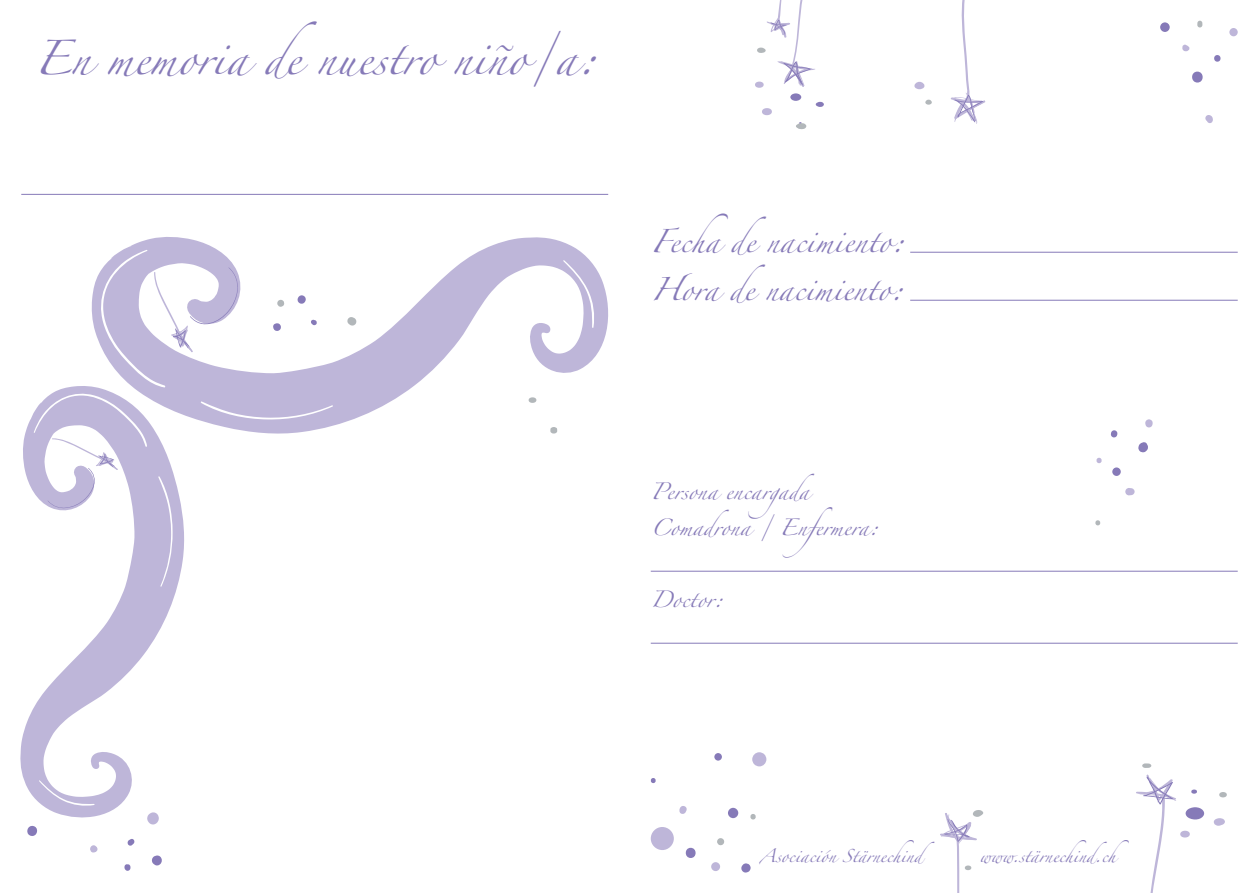
<style>
.page{position:relative;width:1259px;height:893px;background:#fff}
.page>*{position:absolute;margin:0;border:0;box-sizing:border-box;transform-origin:0 0}
.t1{font:31.2px "Zapfino";color:#867ab8}
.t2{font:21px "Zapfino";color:#867ab8}
.t3{font:15px "Zapfino";color:#867ab8}
.t4{font:12px "Zapfino";color:#867ab8}
</style>
<div class="page">
<svg style="left:1192px;top:72px;width:11px;height:11px"></svg>
<svg style="left:1214px;top:55px;width:7px;height:7px"></svg>
<div style="left:1160px;top:22px;width:9px;height:10px;background:#867ab8;border-radius:50%"></div>
<svg style="left:1205px;top:115px;width:8px;height:8px"></svg>
<svg style="left:1182px;top:45px;width:7px;height:6px"></svg>
<div style="left:1229px;top:28px;width:8px;height:8px;background:#beb6d9;border-radius:50%"></div>
<svg style="left:1197px;top:21px;width:5px;height:6px"></svg>
<svg style="left:685px;top:848px;width:11px;height:10px"></svg>
<div style="left:728px;top:808px;width:10px;height:10px;background:#867ab8;border-radius:50%"></div>
<svg style="left:650px;top:778px;width:6px;height:5px"></svg>
<div style="left:714px;top:753px;width:8px;height:8px;background:#867ab8;border-radius:50%"></div>
<svg style="left:741px;top:863px;width:9px;height:10px"></svg>
<div style="left:651px;top:827px;width:23px;height:23px;background:#beb6d9;border-radius:50%"></div>
<svg style="left:679px;top:806px;width:8px;height:8px"></svg>
<div style="left:711px;top:862px;width:9px;height:9px;background:#beb6d9;border-radius:50%"></div>
<svg style="left:752px;top:752px;width:14px;height:14px"></svg>
<svg style="left:717px;top:838px;width:7px;height:7px"></svg>
<svg style="left:750px;top:814px;width:6px;height:5px"></svg>
<div style="left:1112px;top:467px;width:8px;height:9px;background:#867ab8;border-radius:50%"></div>
<svg style="left:1138px;top:442px;width:10px;height:10px"></svg>
<svg style="left:1111px;top:430px;width:6px;height:8px"></svg>
<svg style="left:1125px;top:488px;width:9px;height:7px"></svg>
<svg style="left:1096px;top:458px;width:6px;height:5px"></svg>
<svg style="left:1145px;top:419px;width:7px;height:8px"></svg>
<svg style="left:1095px;top:520px;width:6px;height:5px"></svg>
<div style="left:790px;top:93px;width:11px;height:8px;background:#867ab8;border-radius:50%"></div>
<svg style="left:815px;top:102px;width:9px;height:5px"></svg>
<svg style="left:762px;top:108px;width:10px;height:7px"></svg>
<svg style="left:796px;top:122px;width:10px;height:7px"></svg>
<svg style="left:1136px;top:774px;width:68px;height:119px"></svg>
<svg style="left:1213px;top:818px;width:12px;height:8px"></svg>
<svg style="left:1219px;top:792px;width:8px;height:5px"></svg>
<svg style="left:1142px;top:763px;width:9px;height:5px"></svg>
<svg style="left:950px;top:0;width:36px;height:124px"></svg>
<svg style="left:914px;top:82px;width:10px;height:7px"></svg>
<svg style="left:925px;top:99px;width:7px;height:6px"></svg>
<svg style="left:755px;top:0;width:60px;height:88px"></svg>
<svg style="left:940px;top:810px;width:43px;height:83px"></svg>
<svg style="left:123px;top:237px;width:486px;height:195px"></svg>
<svg style="left:563px;top:260px;width:32px;height:68px"></svg>
<svg style="left:527px;top:397px;width:11px;height:6px"></svg>
<svg style="left:550px;top:427px;width:7px;height:7px"></svg>
<svg style="left:347px;top:317px;width:9px;height:9px"></svg>
<svg style="left:27px;top:825px;width:10px;height:11px"></svg>
<svg style="left:152px;top:855px;width:10px;height:10px"></svg>
<svg style="left:124px;top:864px;width:6px;height:7px"></svg>
<svg style="left:127px;top:839px;width:7px;height:7px"></svg>
<svg style="left:148px;top:822px;width:10px;height:2px"></svg>
<svg style="left:90px;top:845px;width:8px;height:8px"></svg>
<svg style="left:20px;top:412px;width:157px;height:410px"></svg>
<svg style="left:39px;top:780px;width:56px;height:27px"></svg>
<svg style="left:34px;top:250px;width:299px;height:337px"></svg>
<hr style="left:21px;top:194px;width:587px;height:1px;background:#867ab8">
<hr style="left:910px;top:252px;width:327px;height:1px;background:#867ab8">
<hr style="left:910px;top:300px;width:327px;height:1px;background:#867ab8">
<hr style="left:651px;top:571px;width:586px;height:1px;background:#867ab8">
<hr style="left:651px;top:643px;width:586px;height:1px;background:#867ab8">
<h1 class="t1" style="left:34px;top:45px;width:564px">En memoria de nuestro niño/a:</h1>
<h2 class="t2" style="left:651px;top:232px;width:255px">Fecha de nacimiento:</h2>
<h2 class="t2" style="left:651px;top:280px;width:254px">Hora de nacimiento:</h2>
<p class="t3" style="left:651px;top:485px;width:165px">Persona encargada</p>
<p class="t3" style="left:651px;top:521px;width:229px">Comadrona / Enfermera:</p>
<p class="t3" style="left:651px;top:593px;width:73px">Doctor:</p>
<p class="t4" style="left:760px;top:851px;width:176px">Asociación Stärnechind</p>
<p class="t4" style="left:980px;top:851px;width:151px">www.stärnechind.ch</p>
</div>
